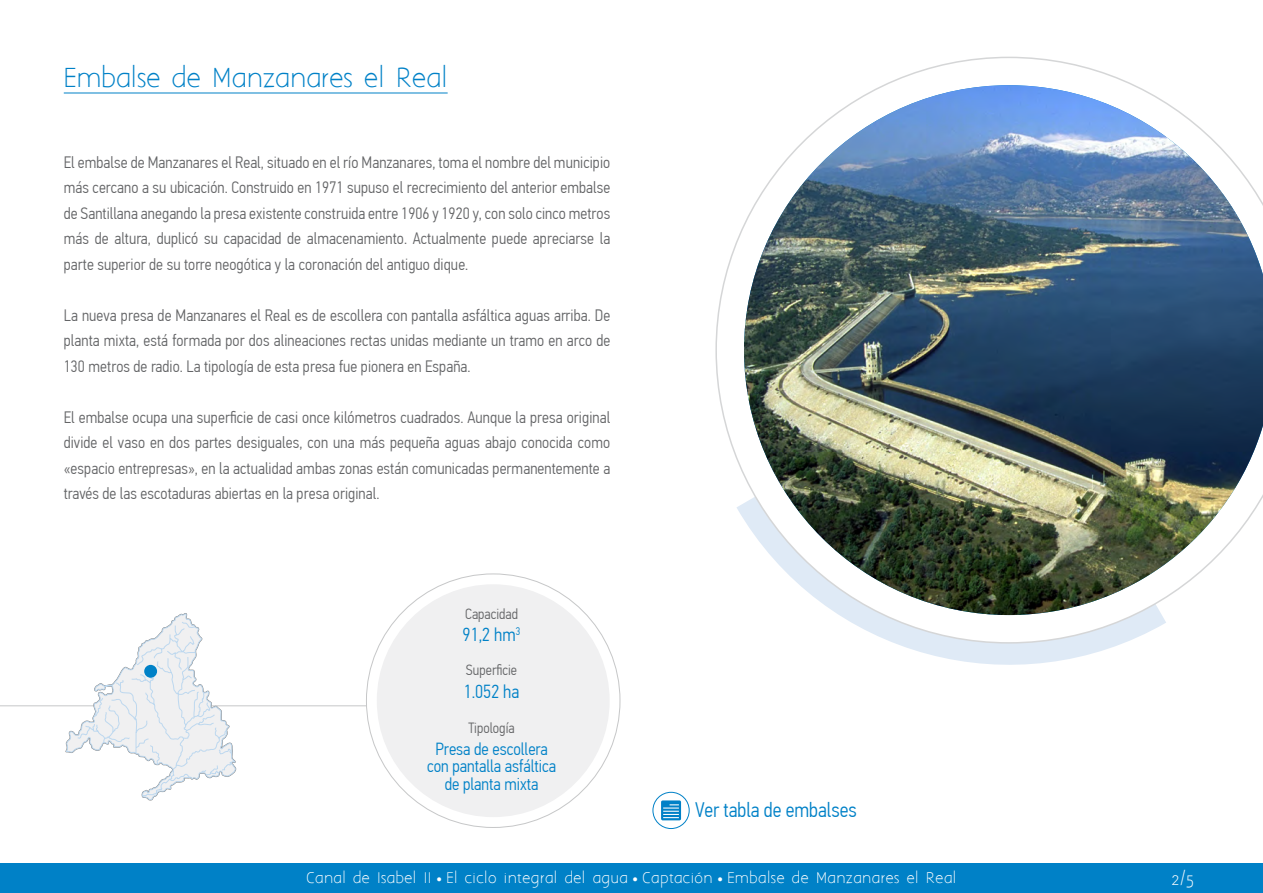
<style>
.page{position:relative;width:1263px;height:893px;background:#fff}
.page>*{position:absolute;margin:0;border:0;box-sizing:border-box;transform-origin:0 0}
.t1{font:24px "Aaargh Normal";color:#0081c7}
.t2{font:300 21px "PF Din Text Cond Pro";color:#0081c7}
.t3{font:300 18.9px "PF Din Text Cond Pro";color:#0081c7}
.t4{font:300 17.55px/17.5px "PF Din Text Cond Pro";color:#0081c7;text-align:center}
.t5{font:300 16.5px/25.5px "PF Din Text Cond Pro";letter-spacing:.005em;color:#646567;text-align:justify}
.t6{font:16.5px "Aaargh Normal";color:#fff}
.t7{font:300 14.85px "PF Din Text Cond Pro";color:#646567}
.t8{font:13.5px "Aaargh Normal";letter-spacing:.035em;color:#fff}
.s1{font-family:"PF Din Text Pro";font-weight:500}
</style>
<div class="page">
<div style="left:0;top:863px;width:1263px;height:30px;background:#0081c7"></div>
<hr style="left:64px;top:93px;width:384px;height:1px;background:#0081c7">
<svg style="left:898px;top:644px;width:222px;height:21px;fill:#dfeaf6"></svg>
<svg style="left:715px;top:57px;width:451px;height:587px"></svg>
<img style="left:744px;top:85px;width:519px;height:530px">
<div style="left:377px;top:584px;width:233px;height:233px;background:#f0f0f1;border-radius:50%"></div>
<hr style="left:0;top:705px;width:366px;height:1px;background:#c6c7c8">
<svg style="left:65px;top:613px;width:171px;height:188px"></svg>
<div style="left:144px;top:665px;width:13px;height:13px;background:#0081c7;border-radius:50%"></div>
<svg style="left:653px;top:792px;width:36px;height:36px"></svg>
<div style="left:653px;top:792px;width:36px;height:37px;border:1px solid #0081c7;border-radius:50%"></div>
<svg style="left:661px;top:800px;width:20px;height:20px"></svg>
<svg style="left:663px;top:804px;width:16px;height:14px"></svg>
<h1 class="t1" style="left:64px;top:64px;width:385px">Embalse de Manzanares el Real</h1>
<p class="t5" style="left:64px;top:149px;width:548px">El embalse de Manzanares el Real, situado en el río Manzanares, toma el nombre del municipio más cercano a su ubicación. Construido en 1971 supuso el recrecimiento del anterior embalse de Santillana anegando la presa existente construida entre 1906 y 1920 y, con solo cinco metros más de altura, duplicó su capacidad de almacenamiento. Actualmente puede apreciarse la parte superior de su torre neogótica y la coronación del antiguo dique.</p>
<p class="t5" style="left:64px;top:302px;width:548px">La nueva presa de Manzanares el Real es de escollera con pantalla asfáltica aguas arriba. De planta mixta, está formada por dos alineaciones rectas unidas mediante un tramo en arco de 130 metros de radio. La tipología de esta presa fue pionera en España.</p>
<p class="t5" style="left:64px;top:404px;width:548px">El embalse ocupa una superficie de casi once kilómetros cuadrados. Aunque la presa original divide el vaso en dos partes desiguales, con una más pequeña aguas abajo conocida como «espacio entrepresas», en la actualidad ambas zonas están comunicadas permanentemente a través de las escotaduras abiertas en la presa original.</p>
<p class="t7" style="left:465px;top:605px;width:54px">Capacidad</p>
<p class="t3" style="left:463px;top:624px;width:59px">91,2 hm<sup>3</sup></p>
<p class="t7" style="left:466px;top:661px;width:53px">Superficie</p>
<p class="t3" style="left:464px;top:680px;width:57px">1.052 ha</p>
<p class="t7" style="left:468px;top:720px;width:48px">Tipología</p>
<p class="t4" style="left:427px;top:740px;width:130px">Presa de escollera con pantalla asfáltica de planta mixta</p>
<p class="t2" style="left:695px;top:798px;width:163px">Ver tabla de embalses</p>
<p class="t8" style="left:306px;top:870px;width:651px">Canal de Isabel II <span class="s1">•</span> El ciclo integral del agua <span class="s1">•</span> Captación <span class="s1">•</span> Embalse de Manzanares el Real</p>
<p class="t6" style="left:1171px;top:869px;width:24px">2/5</p>
</div>
